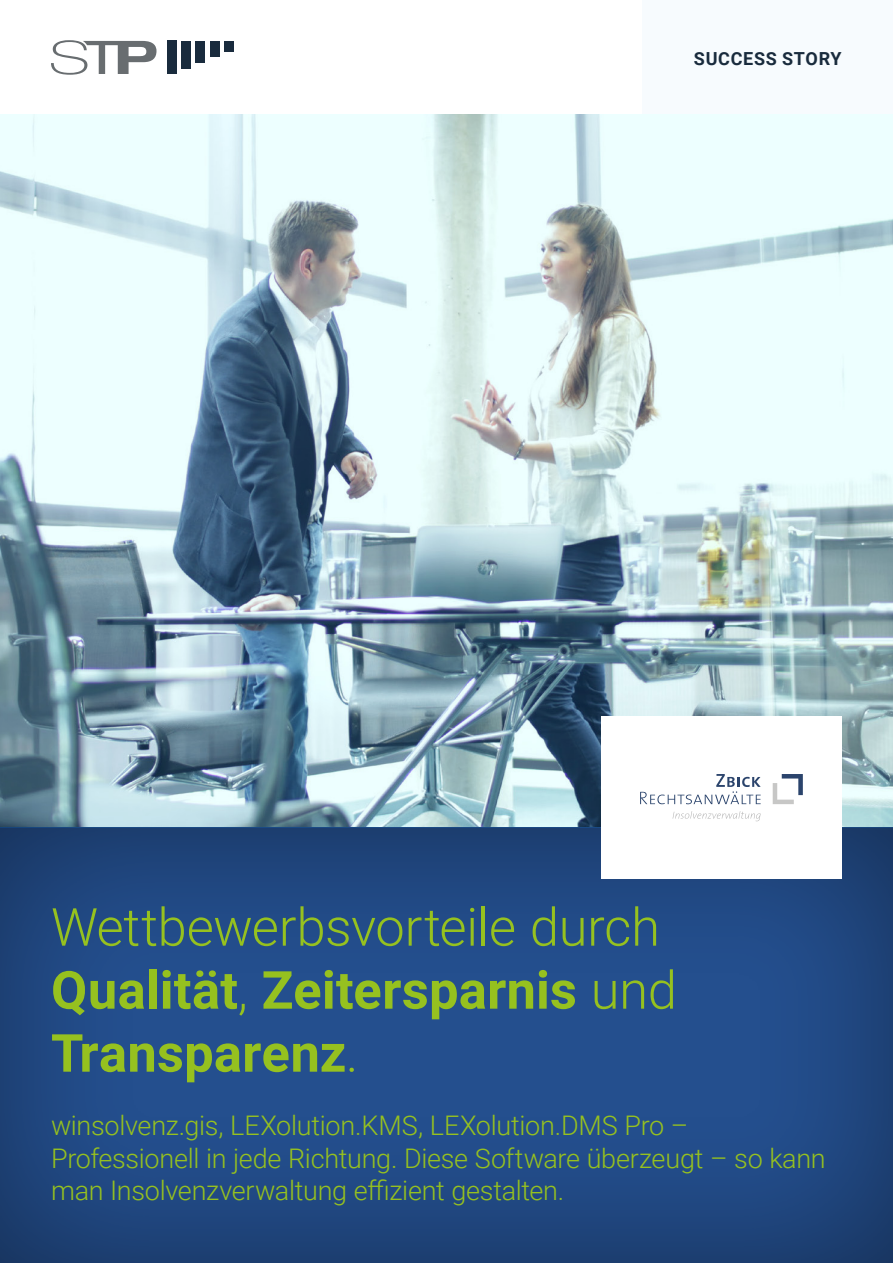
<style>
.page{position:relative;width:893px;height:1263px;background:#fff}
.page>*{position:absolute;margin:0;border:0;box-sizing:border-box;transform-origin:0 0}
.Shading_title{font:700 52.5px/63px "Roboto";letter-spacing:.005em;color:#96c11f}
.t1{font:300 27px/32.4px "Roboto";letter-spacing:-.01em;color:#96c11f}
.t2{font:700 18px "Roboto";letter-spacing:.04em;color:#192b3d}
.s1{font-weight:300}
</style>
<div class="page">
<div style="left:167px;top:41px;width:10px;height:33px;background:#192b3d"></div>
<div style="left:181px;top:41px;width:10px;height:27px;background:#192b3d"></div>
<div style="left:195px;top:41px;width:10px;height:22px;background:#192b3d"></div>
<div style="left:210px;top:41px;width:10px;height:16px;background:#192b3d"></div>
<div style="left:224px;top:41px;width:10px;height:10px;background:#192b3d"></div>
<svg style="left:51px;top:40px;width:105px;height:35px"></svg>
<div style="left:643px;top:0;width:250px;height:115px;background:#f7fbfe"></div>
<div style="left:0;top:821px;width:893px;height:442px;background:#1d1d1b;opacity:.5"></div>
<img style="left:0;top:115px;width:893px;height:713px">
<div style="left:601px;top:716px;width:241px;height:163px;background:#fff"></div>
<svg style="left:640px;top:774px;width:121px;height:30px"></svg>
<svg style="left:673px;top:811px;width:88px;height:10px"></svg>
<svg style="left:773px;top:774px;width:30px;height:30px"></svg>
<p class="t2" style="left:694px;top:46px;width:149px">SUCCESS STORY</p>
<p class="Shading_title" style="left:51px;top:893px;width:627px"><span class="s1">Wettbewerbsvorteile durch<br></span>Qualität<span class="s1">,</span> Zeitersparnis <span class="s1">und<br></span>Transparenz<span class="s1">.</span></p>
<p class="t1" style="left:51px;top:1108px;width:776px">winsolvenz.gis, LEXolution.KMS, LEXolution.DMS Pro –<br>Professionell in jede Richtung. Diese Software überzeugt – so kann man Insolvenzverwaltung effizient gestalten.</p>
</div>
